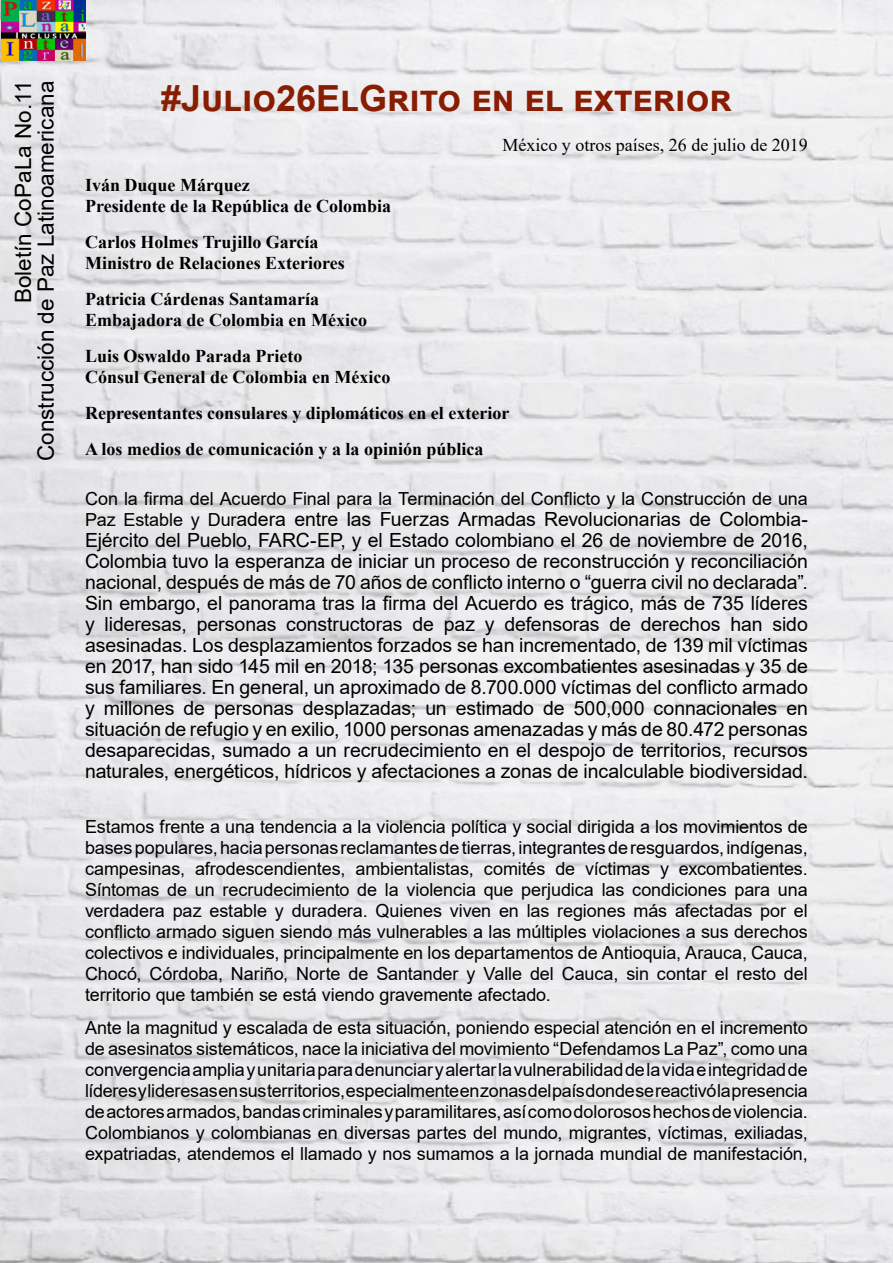
<style>
.page{position:relative;width:893px;height:1263px;background:#fff}
.page>*{position:absolute;margin:0;border:0;box-sizing:border-box;transform-origin:0 0}
.TITULOS_PAZ{font:700 36px "Arial";color:#891d02}
.t1{font:22.5px/22.5px "Arial";color:#000;text-align:right}
.CONTENIDOS{font:19.5px/21px "Arial";letter-spacing:-.005em;color:#000;text-align:justify}
.CONTENIDOS-2{font:18px/21px "Arial";letter-spacing:-.005em;color:#000;text-align:justify}
.t2{font:700 18px/21px "Times New Roman";color:#000}
.t3{font:18px "Times New Roman";color:#000}
.s1{font-size:18px}
</style>
<div class="page">
<img style="left:0;top:0;width:893px;height:649px">
<img style="left:2px;top:0;width:83px;height:60px">
<p class="t1" style="left:12px;top:461px;width:382px;rotate:-90deg">Boletín CoPaLa No.11<br>Construcción de Paz Latinoamericana</p>
<p class="TITULOS_PAZ" style="left:161px;top:73px;width:564px">#Julio26ElGrito en el exterior</p>
<p class="t1" style="left:14px;top:309px;width:200px;rotate:-90deg">Boletín CoPaLa No.</p>
<p class="t3" style="left:502px;top:132px;width:307px">México y otros países, 26 de julio de 2019</p>
<p class="t2" style="left:85px;top:174px;width:308px">Iván Duque Márquez<br>Presidente de la República de Colombia</p>
<p class="t2" style="left:85px;top:231px;width:261px">Carlos Holmes Trujillo García<br>Ministro de Relaciones Exteriores</p>
<p class="t2" style="left:85px;top:288px;width:283px">Patricia Cárdenas Santamaría<br>Embajadora de Colombia en México</p>
<p class="t2" style="left:85px;top:345px;width:307px">Luis Oswaldo Parada Prieto<br>Cónsul General de Colombia en México</p>
<p class="t2" style="left:85px;top:402px;width:426px">Representantes consulares y diplomáticos en el exterior</p>
<p class="t2" style="left:85px;top:438px;width:400px">A los medios de comunicación y a la opinión pública</p>
<p class="CONTENIDOS-2" style="left:85px;top:488px;width:724px">Con la firma del Acuerdo Final para la Terminación del Conflicto y la Construcción de una</p>
<p class="CONTENIDOS" style="left:85px;top:508px;width:724px"><span class="s1">Paz Estable y Dur</span>adera entre las Fuerzas Armadas Revolucionarias de Colombia-Ejército del Pueblo, FARC-EP, y el Estado colombiano el 26 de noviembre de 2016, Colombia tuvo la esperanza de iniciar un proceso de reconstrucción y reconciliación nacional, después de más de 70 años de conflicto interno o “guerra civil no declarada”.<br>Sin embargo, el panorama tras la firma del Acuerdo es trágico, más de 735 líderes y lideresas, personas constructoras de paz y defensoras de derechos han sido asesinadas. Los desplazamientos forzados se han incrementado, de 139 mil víctimas en 2017, han sido 145 mil en 2018; 135 personas excombatientes asesinadas y 35 de sus familiares. En general, un aproximado de 8.700.000 víctimas del conflicto armado y millones de personas desplazadas; un estimado de 500,000 connacionales en situación de refugio y en exilio, 1000 personas amenazadas y más de 80.472 personas desaparecidas, sumado a un recrudecimiento en el despojo de territorios, recursos naturales, energéticos, hídricos y afectaciones a zonas de incalculable biodiversidad.</p>
<p class="CONTENIDOS-2" style="left:85px;top:816px;width:724px">Estamos frente a una tendencia a la violencia política y social dirigida a los movimientos de bases populares, hacia personas reclamantes de tierras, integrantes de resguardos, indígenas, campesinas, afrodescendientes, ambientalistas, comités de víctimas y excombatientes.<br>Síntomas de un recrudecimiento de la violencia que perjudica las condiciones para una verdadera paz estable y duradera. Quienes viven en las regiones más afectadas por el conflicto armado siguen siendo más vulnerables a las múltiples violaciones a sus derechos colectivos e individuales, principalmente en los departamentos de Antioquia, Arauca, Cauca, Chocó, Córdoba, Nariño, Norte de Santander y Valle del Cauca, sin contar el resto del territorio que también se está viendo gravemente afectado.</p>
<p class="CONTENIDOS-2" style="left:85px;top:1017px;width:724px">Ante la magnitud y escalada de esta situación, poniendo especial atención en el incremento de asesinatos sistemáticos, nace la iniciativa del movimiento “Defendamos La Paz”, como una convergencia amplia y unitaria para denunciar y alertar la vulnerabilidad de la vida e integridad de líderes y lideresas en sus territorios, especialmente en zonas del país donde se reactivó la presencia de actores armados, bandas criminales y paramilitares, así como dolorosos hechos de violencia.<br>Colombianos y colombianas en diversas partes del mundo, migrantes, víctimas, exiliadas, expatriadas, atendemos el llamado y nos sumamos a la jornada mundial de manifestación,</p>
</div>
